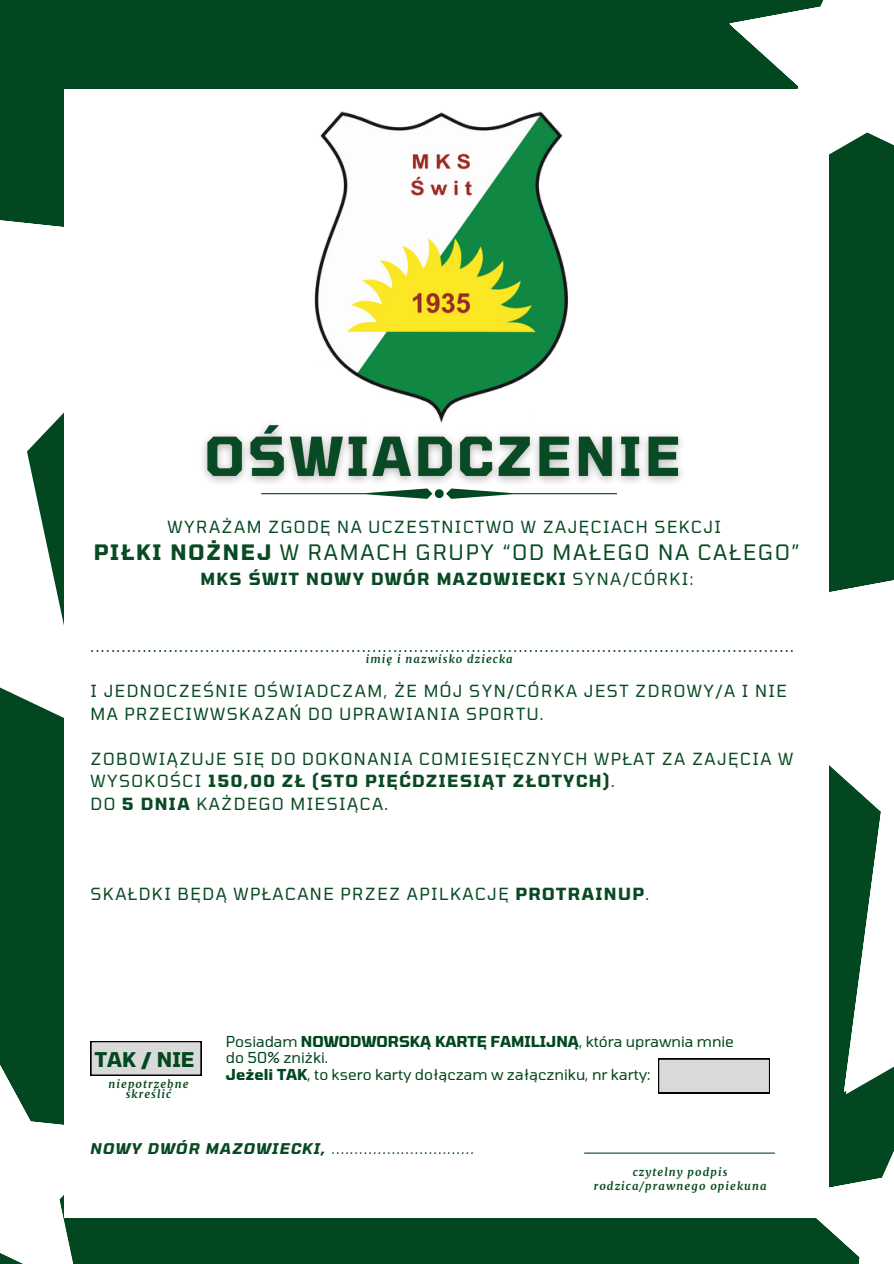
<style>
.page{position:relative;width:894px;height:1264px;background:#fff}
.page>*{position:absolute;margin:0;border:0;box-sizing:border-box;transform-origin:0 0}
.t1{font:21.15px "Tomorrow";letter-spacing:.09em;color:#084a23}
.t2{font:700 20.1px "Tomorrow";color:#02471f}
.t3{font:16.65px/22.5px "Tomorrow";letter-spacing:.09em;color:#084a23}
.t4{font:700 16.65px "Tomorrow";letter-spacing:.09em;color:#084a23}
.t5{font:15px "Tomorrow";color:#02471f}
.t6{font:italic 14.7px "Tomorrow";color:#084a23}
.t7{font:italic 700 10.95px "Merriweather";letter-spacing:.1em;color:#084a23}
.s1{font-weight:700}
.s2{font-weight:400}
</style>
<div class="page">
<div style="left:0;top:0;width:893px;height:1263px;background:#02471f"></div>
<svg style="left:0;top:220px;width:64px;height:498px;fill:#fff"></svg>
<svg style="left:828px;top:317px;width:65px;height:775px"></svg>
<div style="left:64px;top:89px;width:764px;height:1128px;background:#fff"></div>
<svg style="left:261px;top:491px;width:355px;height:7px"></svg>
<svg style="left:786px;top:1092px;width:107px;height:171px"></svg>
<svg style="left:729px;top:0;width:164px;height:181px"></svg>
<img style="left:314px;top:111px;width:254px;height:301px">
<img style="left:203px;top:412px;width:479px;height:79px">
<hr style="left:584px;top:1152px;width:190px;height:1px;background:#084a23">
<svg style="left:0;top:1041px;width:201px;height:222px"></svg>
<svg style="left:658px;top:1058px;width:111px;height:35px;background:#c5c5c5"></svg>
<p class="t3" style="left:168px;top:515px;width:555px">WYRAŻAM ZGODĘ NA UCZESTNICTWO W ZAJĘCIACH SEKCJI</p>
<p class="t1" style="left:94px;top:539px;width:707px"><span class="s1">PIŁKI NOŻNEJ</span> W RAMACH GRUPY “OD MAŁEGO NA CAŁEGO”</p>
<p class="t4" style="left:200px;top:568px;width:494px">MKS ŚWIT NOWY DWÓR MAZOWIECKI <span class="s2">SYNA/CÓRKI:</span></p>
<p class="t3" style="left:90px;top:634px;width:704px">.......................................................................................................................................</p>
<p class="t3" style="left:90px;top:679px;width:697px">I JEDNOCZEŚNIE OŚWIADCZAM, ŻE MÓJ SYN/CÓRKA JEST ZDROWY/A I NIE<br>MA PRZECIWWSKAZAŃ DO UPRAWIANIA SPORTU.</p>
<p class="t3" style="left:90px;top:746px;width:704px">ZOBOWIĄZUJE SIĘ DO DOKONANIA COMIESIĘCZNYCH WPŁAT ZA ZAJĘCIA W<br>WYSOKOŚCI <span class="s1">150,00 ZŁ (STO PIĘĆDZIESIĄT ZŁOTYCH)</span>.</p>
<p class="t3" style="left:90px;top:791px;width:299px">DO <span class="s1">5 DNIA</span> KAŻDEGO MIESIĄCA.</p>
<p class="t7" style="left:365px;top:651px;width:148px">imię i nazwisko dziecka</p>
<p class="t3" style="left:90px;top:881px;width:560px">SKAŁDKI BĘDĄ WPŁACANE PRZEZ APILKACJĘ <span class="s1">PROTRAINUP</span>.</p>
<p class="t2" style="left:95px;top:1046px;width:101px">TAK / NIE</p>
<p class="t7" style="left:108px;top:1076px;width:82px">niepotrzebne</p>
<p class="t7" style="left:126px;top:1086px;width:47px">skreślić</p>
<p class="t5" style="left:226px;top:1031px;width:509px">Posiadam <span class="s1">NOWODWORSKĄ KARTĘ FAMILIJNĄ</span>, która uprawnia mnie</p>
<p class="t5" style="left:226px;top:1048px;width:104px">do 50% zniżki.</p>
<p class="t5" style="left:226px;top:1065px;width:426px"><span class="s1">Jeżeli TAK</span>, to ksero karty dołączam w załączniku, nr karty:</p>
<p class="t6" style="left:90px;top:1139px;width:385px"><span class="s1">NOWY DWÓR MAZOWIECKI,</span> ...............................</p>
<p class="t7" style="left:632px;top:1164px;width:96px">czytelny podpis</p>
<p class="t7" style="left:593px;top:1179px;width:174px">rodzica/prawnego opiekuna</p>
</div>
